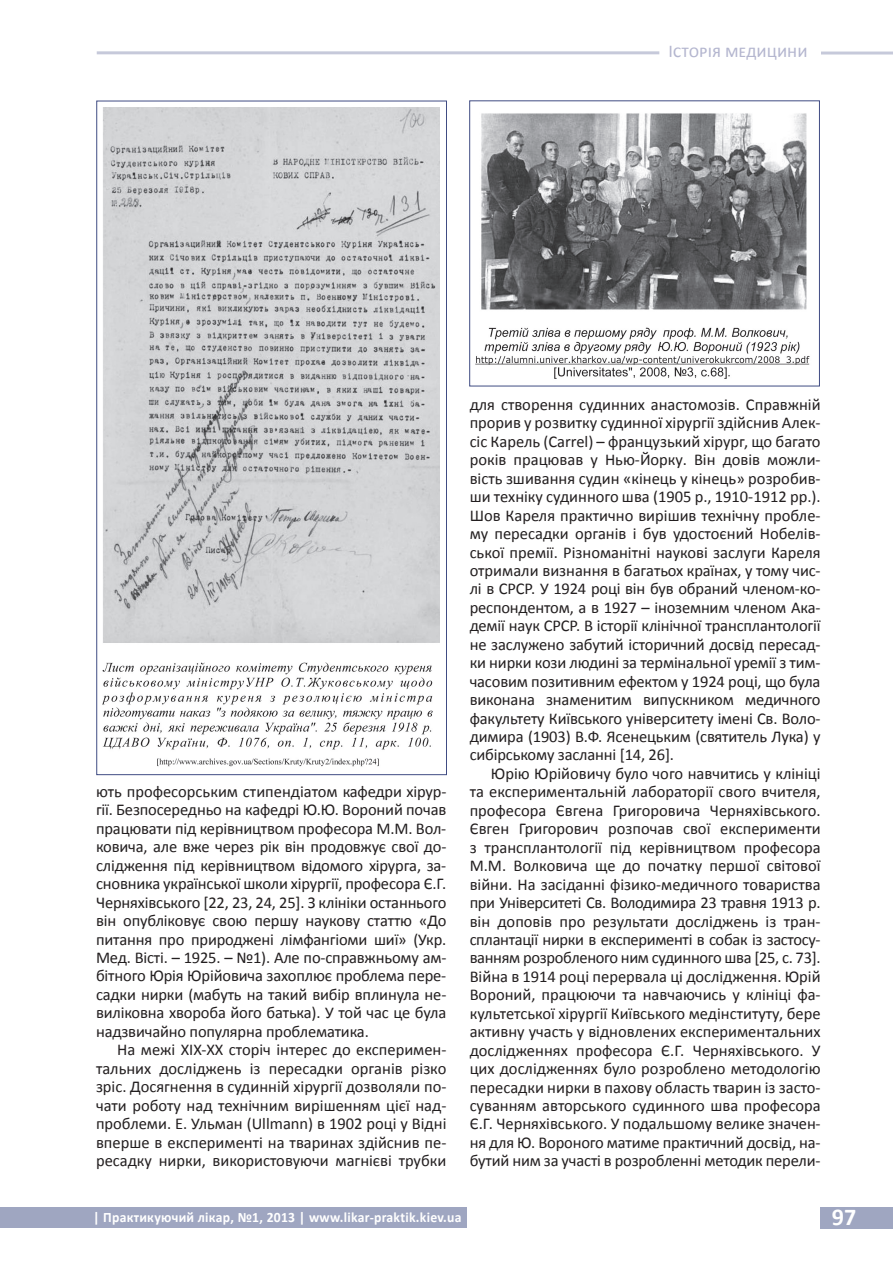
<style>
.page{position:relative;width:893px;height:1263px;background:#fff}
.page>*{position:absolute;margin:0;border:0;box-sizing:border-box;transform-origin:0 0}
.t1{font:700 24.15px "Calibri";color:#fff}
.t2{font:18px "Calibri";color:#b4b6cf}
.t3{font:16.5px/18.5px "Calibri";letter-spacing:-.01em;color:#231f20;text-align:justify}
.t4{font:700 14.4px "Calibri";letter-spacing:.02em;color:#fff;scale:.95 1}
</style>
<div class="page">
<hr style="left:97px;top:51px;width:562px;height:3px;background:#404d83">
<div style="left:0;top:1207px;width:467px;height:20px;background:#9fa6c1"></div>
<div style="left:821px;top:1207px;width:72px;height:21px;background:#9fa6c1"></div>
<hr style="left:821px;top:52px;width:72px;height:3px;background:#404d83">
<img style="left:102px;top:107px;width:337px;height:660px">
<img style="left:475px;top:113px;width:335px;height:266px">
<div style="left:469px;top:101px;width:351px;height:285px;border:1px solid #404c83"></div>
<p class="t2" style="left:668px;top:40px;width:141px">Історія медицини</p>
<p class="t3" style="left:96px;top:782px;width:352px">ють професорським стипендіатом кафедри хірур&shy;гії. Безпосередньо на кафедрі Ю.Ю. Вороний почав працювати під керівництвом професора М.М. Вол&shy;ковича, але вже через рік він продовжує свої до&shy;слідження під керівництвом відомого хірурга, за&shy;сновника української школи хірургії, професора Є.Г.<br>Черняхівського [22, 23, 24, 25]. З клініки останнього він опубліковує свою першу наукову статтю «До питання про природжені лімфангіоми шиї» (Укр.<br>Мед. Вісті. – 1925. – №1). Але по-справжньому ам&shy;бітного Юрія Юрійовича захоплює проблема пере&shy;садки нирки (мабуть на такий вибір вплинула не&shy;виліковна хвороба його батька). У той час це була надзвичайно популярна проблематика.</p>
<p class="t3" style="left:96px;top:1040px;width:352px;text-indent:21px">На межі XIX-ХХ сторіч інтерес до експеримен&shy;тальних досліджень із пересадки органів різко зріс. Досягнення в судинній хірургії дозволяли по&shy;чати роботу над технічним вирішенням цієї над&shy;проблеми. Е. Ульман (Ullmann) в 1902 році у Відні вперше в експерименті на тваринах здійснив пе&shy;ресадку нирки, використовуючи магнієві трубки</p>
<p class="t3" style="left:470px;top:395px;width:352px">для створення судинних анастомозів. Справжній прорив у розвитку судинної хірургії здійснив Алек&shy;сіс Карель (Carrel) – французький хірург, що багато років працював у Нью-Йорку. Він довів можли&shy;вість зшивання судин «кінець у кінець» розробив&shy;ши техніку судинного шва (1905 р., 1910-1912 рр.).<br>Шов Кареля практично вирішив технічну пробле&shy;му пересадки органів і був удостоєний Нобелів&shy;ської премії. Різноманітні наукові заслуги Кареля отримали визнання в багатьох країнах, у тому чис&shy;лі в СРСР. У 1924 році він був обраний членом-ко&shy;респондентом, а в 1927 – іноземним членом Ака&shy;демії наук СРСР. В історії клінічної трансплантології не заслужено забутий історичний досвід пересад&shy;ки нирки кози людині за термінальної уремії з тим&shy;часовим позитивним ефектом у 1924 році, що була виконана знаменитим випускником медичного факультету Київського університету імені Св. Воло&shy;димира (1903) В.Ф. Ясенецьким (святитель Лука) у сибірському засланні [14, 26].</p>
<p class="t3" style="left:470px;top:764px;width:353px;text-indent:21px">Юрію Юрійовичу було чого навчитись у клініці та експериментальній лабораторії свого вчителя, професора Євгена Григоровича Черняхівського.<br>Євген Григорович розпочав свої експерименти з трансплантології під керівництвом професора М.М. Волковича ще до початку першої світової війни. На засіданні фізико-медичного товариства при Університеті Св. Володимира 23 травня 1913 р. він доповів про результати досліджень із тран&shy;сплантації нирки в експерименті в собак із застосу&shy;ванням розробленого ним судинного шва [25, с. 73].<br>Війна в 1914 році перервала ці дослідження. Юрій Вороний, працюючи та навчаючись у клініці фа&shy;культетської хірургії Київського медінституту, бере активну участь у відновлених експериментальних дослідженнях професора Є.Г. Черняхівського. У цих дослідженнях було розроблено методологію пересадки нирки в пахову область тварин із засто&shy;суванням авторського судинного шва професора Є.Г. Черняхівського. У подальшому велике значен&shy;ня для Ю. Вороного матиме практичний досвід, на&shy;бутий ним за участі в розробленні методик перели-</p>
<p class="t4" style="left:93px;top:1208px;width:389px">| Практикуючий лікар, №1, 2013 | www.likar-praktik.kiev.ua</p>
<h1 class="t1" style="left:832px;top:1202px;width:26px">97</h1>
</div>
